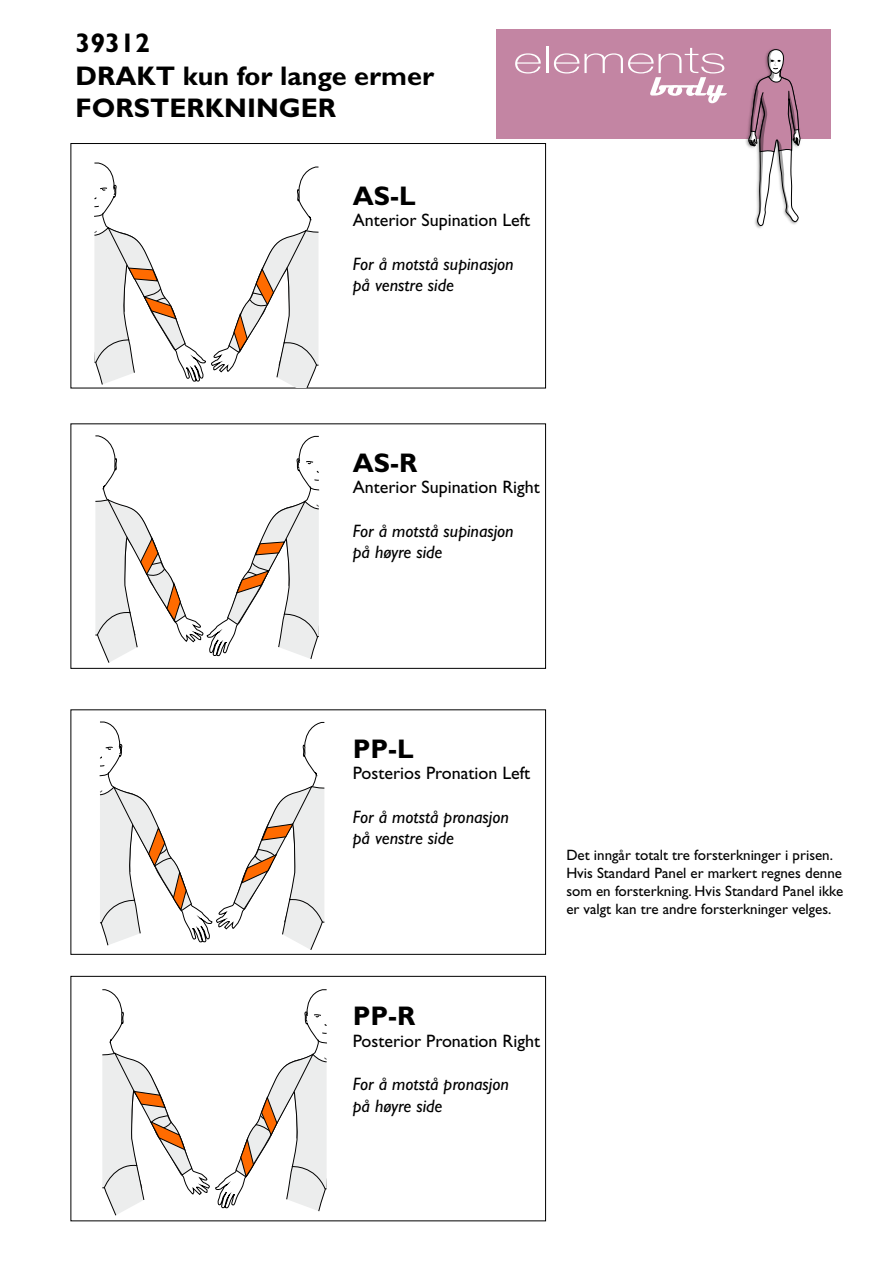
<style>
.page{position:relative;width:893px;height:1263px;background:#fff}
.page>*{position:absolute;margin:0;border:0;box-sizing:border-box;transform-origin:0 0}
.t1{font:700 27px/32.4px "Gill Sans Std";color:#000}
.t2{font:italic 18px/21.6px "Gill Sans Std";color:#000}
.t3{font:18px "Gill Sans Std";color:#000}
.t4{font:15px/18px "Gill Sans Std";color:#000}
</style>
<div class="page">
<div style="left:71px;top:143px;width:475px;height:245px;border:1px solid #000"></div>
<div style="left:71px;top:976px;width:475px;height:245px;border:1px solid #000"></div>
<svg style="left:92px;top:163px;width:227px;height:225px"></svg>
<svg style="left:95px;top:435px;width:225px;height:228px"></svg>
<svg style="left:99px;top:721px;width:226px;height:229px"></svg>
<svg style="left:102px;top:989px;width:227px;height:231px"></svg>
<div style="left:496px;top:29px;width:335px;height:109px;background:#c385a3"></div>
<svg style="left:515px;top:53px;width:26px;height:21px"></svg>
<hr style="left:546px;top:46px;width:2px;height:27px;background:#fff">
<svg style="left:554px;top:48px;width:173px;height:55px"></svg>
<img style="left:743px;top:121px;width:59px;height:108px">
<svg style="left:749px;top:49px;width:51px;height:177px"></svg>
<h1 class="t1" style="left:75px;top:27px;width:360px">39312<br>DRAKT kun for lange ermer<br>FORSTERKNINGER</h1>
<h1 class="t1" style="left:353px;top:179px;width:64px">AS-L</h1>
<p class="t3" style="left:353px;top:210px;width:179px">Anterior Supination Left</p>
<p class="t2" style="left:353px;top:253px;width:162px">For å motstå supinasjon på venstre side</p>
<h1 class="t1" style="left:353px;top:446px;width:66px">AS-R</h1>
<p class="t3" style="left:353px;top:477px;width:189px">Anterior Supination Right</p>
<p class="t2" style="left:353px;top:520px;width:162px">For å motstå supinasjon på høyre side</p>
<h1 class="t1" style="left:353px;top:732px;width:63px">PP-L</h1>
<p class="t3" style="left:353px;top:763px;width:179px">Posterios Pronation Left</p>
<p class="t2" style="left:353px;top:806px;width:158px">For å motstå pronasjon på venstre side</p>
<p class="t4" style="left:566px;top:846px;width:278px">Det inngår totalt tre forsterkninger i prisen.<br>Hvis Standard Panel er markert regnes denne som en forsterkning. Hvis Standard Panel ikke er valgt kan tre andre forsterkninger velges.</p>
<h1 class="t1" style="left:353px;top:1000px;width:64px">PP-R</h1>
<p class="t3" style="left:353px;top:1030px;width:189px">Posterior Pronation Right</p>
<p class="t2" style="left:353px;top:1073px;width:158px">For å motstå pronasjon på høyre side</p>
</div>
